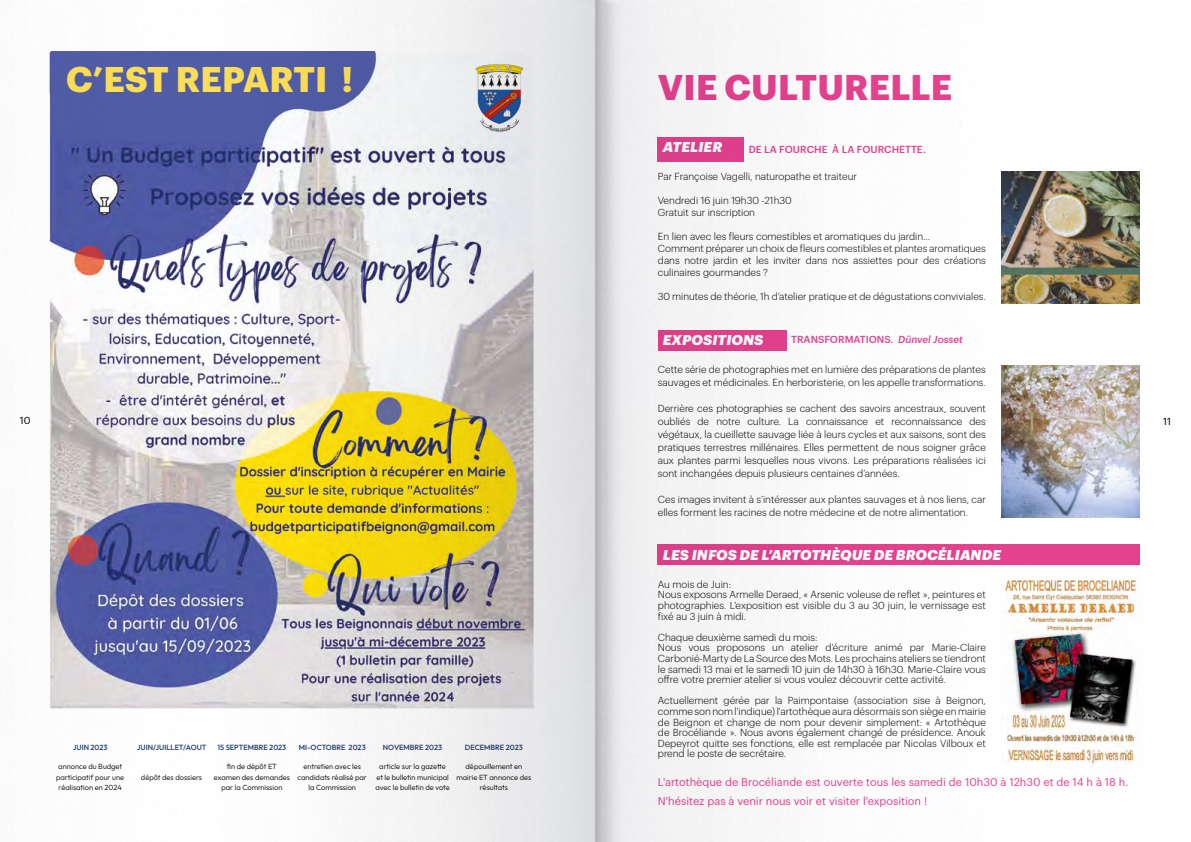
<style>
.page{position:relative;width:1191px;height:842px;background:#fff}
.page>*{position:absolute;margin:0;border:0;box-sizing:border-box;transform-origin:0 0}
.t1{font:700 35px "Graphik";letter-spacing:.005em;color:#fcde58}
.t2{font:700 35px "Graphik";letter-spacing:.005em;color:#e64290}
.t3{font:italic 900 14px "Graphik";letter-spacing:.005em;color:#fff}
.t4{font:11px/19.2px "Graphik";color:#e64290}
.t5{font:300 10px/10.6px "Graphik";color:#000}
.t6{font:500 10px "Graphik";color:#e64290}
.t7{font:10px "Graphik";color:#000}
.t8{font:300 7.5px/10.6px "Outfit";color:#000;text-align:center}
.t9{font:500 7.5px "Outfit";color:#1f396a}
.s1{font-style:italic}
</style>
<div class="page">
<img style="left:49px;top:0;width:1091px;height:842px">
<h1 class="t1" style="left:66px;top:52px;width:288px">C’EST REPARTI !</h1>
<p class="t7" style="left:20px;top:413px;width:12px">10</p>
<p class="t9" style="left:73px;top:742px;width:36px">JUIN 2023</p>
<p class="t9" style="left:137px;top:742px;width:71px">JUIN/JUILLET/AOUT</p>
<p class="t9" style="left:217px;top:742px;width:70px">15 SEPTEMBRE 2023</p>
<p class="t9" style="left:299px;top:742px;width:68px">MI-OCTOBRE 2023</p>
<p class="t9" style="left:383px;top:742px;width:61px">NOVEMBRE 2023</p>
<p class="t9" style="left:465px;top:742px;width:60px">DECEMBRE 2023</p>
<p class="t8" style="left:56px;top:761px;width:70px">annonce du Budget participatif pour une réalisation en 2024</p>
<p class="t8" style="left:141px;top:772px;width:63px">dépôt des dossiers</p>
<p class="t8" style="left:214px;top:761px;width:78px">fin de dépôt ET examen des demandes par la Commission</p>
<p class="t8" style="left:297px;top:761px;width:71px">entretien avec les candidats réalisé par la Commission</p>
<p class="t8" style="left:375px;top:761px;width:76px">article sur la gazette et le bulletin municipal avec le bulletin de vote</p>
<p class="t8" style="left:456px;top:761px;width:76px">dépouillement en mairie ET annonce des résultats</p>
<h1 class="t2" style="left:658px;top:60px;width:296px">VIE CULTURELLE</h1>
<h2 class="t3" style="left:663px;top:136px;width:61px">ATELIER</h2>
<p class="t6" style="left:748px;top:142px;width:179px">DE LA FOURCHE À LA FOURCHETTE.</p>
<p class="t5" style="left:658px;top:170px;width:200px">Par Françoise Vagelli, naturopathe et traiteur</p>
<p class="t5" style="left:658px;top:194px;width:135px;line-height:12px">Vendredi 16 juin 19h30 -21h30<br>Gratuit sur inscription</p>
<p class="t5" style="left:658px;top:230px;width:329px;line-height:12px">En lien avec les fleurs comestibles et aromatiques du jardin…<br>Comment préparer un choix de fleurs comestibles et plantes aromatiques dans notre jardin et les inviter dans nos assiettes pour des créations culinaires gourmandes ?</p>
<p class="t5" style="left:658px;top:290px;width:329px">30 minutes de théorie, 1h d’atelier pratique et de dégustations conviviales.</p>
<h2 class="t3" style="left:663px;top:329px;width:102px">EXPOSITIONS</h2>
<p class="t6" style="left:791px;top:332px;width:173px">TRANSFORMATIONS. <span class="s1">Dünvel Josset</span></p>
<p class="t5" style="left:658px;top:362px;width:329px;line-height:13px">Cette série de photographies met en lumière des préparations de plantes sauvages et médicinales. En herboristerie, on les appelle transformations.</p>
<p class="t5" style="left:658px;top:401px;width:329px;line-height:13px;text-align:justify">Derrière ces photographies se cachent des savoirs ancestraux, souvent oubliés de notre culture. La connaissance et reconnaissance des végétaux, la cueillette sauvage liée à leurs cycles et aux saisons, sont des pratiques terrestres millénaires. Elles permettent de nous soigner grâce aux plantes parmi lesquelles nous vivons. Les préparations réalisées ici sont inchangées depuis plusieurs centaines d’années.</p>
<p class="t5" style="left:658px;top:492px;width:329px;line-height:13px">Ces images invitent à s’intéresser aux plantes sauvages et à nos liens, car elles forment les racines de notre médecine et de notre alimentation.</p>
<h2 class="t3" style="left:663px;top:544px;width:340px">LES INFOS DE L’ARTOTHÈQUE DE BROCÉLIANDE</h2>
<p class="t5" style="left:658px;top:578px;width:329px">Au mois de Juin:<br>Nous exposons Armelle Deraed, « Arsenic voleuse de reflet », peintures et photographies. L'exposition est visible du 3 au 30 juin, le vernissage est fixé au 3 juin à midi.</p>
<p class="t5" style="left:658px;top:631px;width:329px">Chaque deuxième samedi du mois:<br>Nous vous proposons un atelier d'écriture animé par Marie-Claire Carbonié-Marty de La Source des Mots. Les prochains ateliers se tiendront le samedi 13 mai et le samedi 10 juin de 14h30 à 16h30. Marie-Claire vous offre votre premier atelier si vous voulez découvrir cette activité.</p>
<p class="t5" style="left:658px;top:695px;width:329px;text-align:justify">Actuellement gérée par la Paimpontaise (association sise à Beignon, comme son nom l'indique) l'artothèque aura désormais son siège en mairie de Beignon et change de nom pour devenir simplement: « Artothèque de Brocéliande ». Nous avons également changé de présidence. Anouk Depeyrot quitte ses fonctions, elle est remplacée par Nicolas Vilboux et prend le poste de secrétaire.</p>
<p class="t4" style="left:658px;top:771px;width:472px">L'artothèque de Brocéliande est ouverte tous les samedi de 10h30 à 12h30 et de 14 h à 18 h.<br>N'hésitez pas à venir nous voir et visiter l'exposition !</p>
<p class="t7" style="left:1163px;top:413px;width:9px">11</p>
</div>
